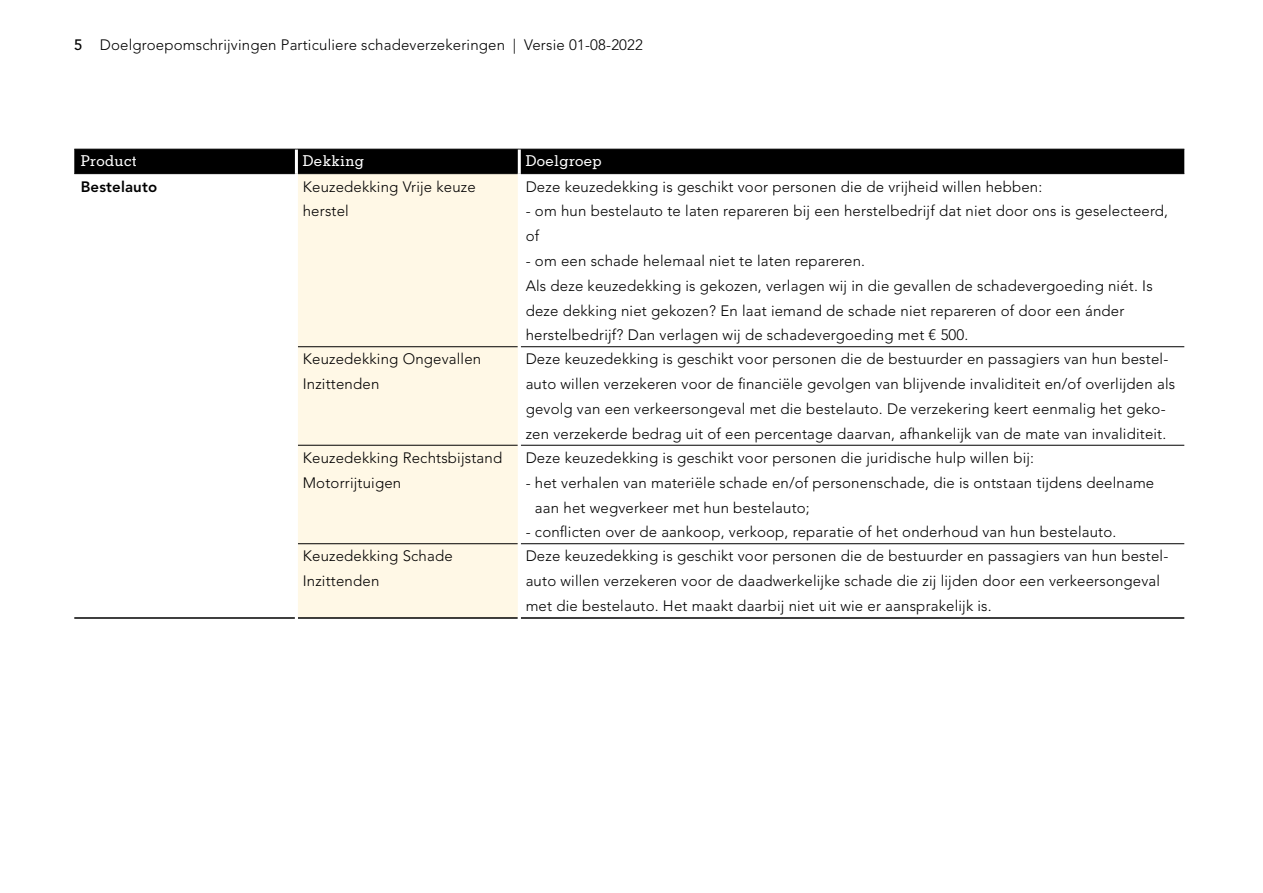
<style>
.page{position:relative;width:1263px;height:893px;background:#fff}
.page>*{position:absolute;margin:0;border:0;box-sizing:border-box;transform-origin:0 0}
.t1{font:300 15px/24.8px "Avenir LT Std";letter-spacing:.01em;color:#000}
.t2{font:500 15px "Memphis LT Std";letter-spacing:.025em;color:#fff}
.t3{font:800 15px "Avenir LT Std";letter-spacing:.01em;color:#000}
.s1{font-weight:500}
</style>
<div class="page">
<div style="left:74px;top:150px;width:1110px;height:23px;background:#000"></div>
<div style="left:298px;top:174px;width:220px;height:443px;background:#fff8e6"></div>
<hr style="left:74px;top:617px;width:221px;height:2px;background:#000">
<hr style="left:521px;top:617px;width:663px;height:2px;background:#000">
<hr style="left:74px;top:149px;width:222px;height:1px;background:#000">
<hr style="left:296px;top:149px;width:223px;height:1px;background:#000">
<hr style="left:519px;top:149px;width:665px;height:1px;background:#000">
<hr style="left:74px;top:173px;width:221px;height:1px;background:#000">
<hr style="left:298px;top:173px;width:220px;height:1px;background:#000">
<hr style="left:521px;top:173px;width:663px;height:1px;background:#000">
<hr style="left:521px;top:346px;width:663px;height:1px;background:#000">
<hr style="left:521px;top:445px;width:663px;height:1px;background:#000">
<hr style="left:521px;top:543px;width:663px;height:1px;background:#000">
<hr style="left:298px;top:346px;width:220px;height:1px;background:#000">
<hr style="left:298px;top:445px;width:220px;height:1px;background:#000">
<hr style="left:298px;top:543px;width:220px;height:1px;background:#000">
<hr style="left:298px;top:617px;width:220px;height:2px;background:#000">
<hr style="left:295px;top:150px;width:3px;height:24px;background:#fff">
<hr style="left:518px;top:150px;width:3px;height:24px;background:#fff">
<p class="t1" style="left:74px;top:32px;width:570px"><span class="s1">5</span> Doelgroepomschrijvingen Particuliere schadeverzekeringen | Versie 01-08-2022</p>
<p class="t2" style="left:81px;top:152px;width:58px">Product</p>
<p class="t2" style="left:303px;top:152px;width:63px">Dekking</p>
<p class="t2" style="left:526px;top:152px;width:78px">Doelgroep</p>
<p class="t3" style="left:81px;top:177px;width:78px">Bestelauto</p>
<p class="t1" style="left:303px;top:174px;width:175px">Keuzedekking Vrije keuze herstel</p>
<p class="t1" style="left:526px;top:174px;width:518px">Deze keuzedekking is geschikt voor personen die de vrijheid willen hebben:</p>
<p class="t1" style="left:526px;top:199px;width:644px">- om hun bestelauto te laten repareren bij een herstelbedrijf dat niet door ons is geselecteerd, of</p>
<p class="t1" style="left:526px;top:248px;width:628px">- om een schade helemaal niet te laten repareren.<br>Als deze keuzedekking is gekozen, verlagen wij in die gevallen de schadevergoeding niét. Is deze dekking niet gekozen? En laat iemand de schade niet repareren of door een ánder herstelbedrijf? Dan verlagen wij de schadevergoeding met € 500.</p>
<p class="t1" style="left:303px;top:347px;width:180px">Keuzedekking Ongevallen<br>Inzittenden</p>
<p class="t1" style="left:526px;top:347px;width:651px">Deze keuzedekking is geschikt voor personen die de bestuurder en passagiers van hun bestel&shy;auto willen verzekeren voor de financiële gevolgen van blijvende invaliditeit en/of overlijden als gevolg van een verkeersongeval met die bestelauto. De verzekering keert eenmalig het geko&shy;zen verzekerde bedrag uit of een percentage daarvan, afhankelijk van de mate van invaliditeit.</p>
<p class="t1" style="left:303px;top:445px;width:201px">Keuzedekking Rechtsbijstand<br>Motorrijtuigen</p>
<p class="t1" style="left:526px;top:445px;width:510px">Deze keuzedekking is geschikt voor personen die juridische hulp willen bij:</p>
<p class="t1" style="left:535px;top:470px;width:621px;text-indent:-9px">- het verhalen van materiële schade en/of personenschade, die is ontstaan tijdens deelname aan het wegverkeer met hun bestelauto;</p>
<p class="t1" style="left:526px;top:520px;width:592px">- conflicten over de aankoop, verkoop, reparatie of het onderhoud van hun bestelauto.</p>
<p class="t1" style="left:303px;top:544px;width:151px">Keuzedekking Schade<br>Inzittenden</p>
<p class="t1" style="left:526px;top:544px;width:644px">Deze keuzedekking is geschikt voor personen die de bestuurder en passagiers van hun bestel&shy;auto willen verzekeren voor de daadwerkelijke schade die zij lijden door een verkeersongeval met die bestelauto. Het maakt daarbij niet uit wie er aansprakelijk is.</p>
</div>
